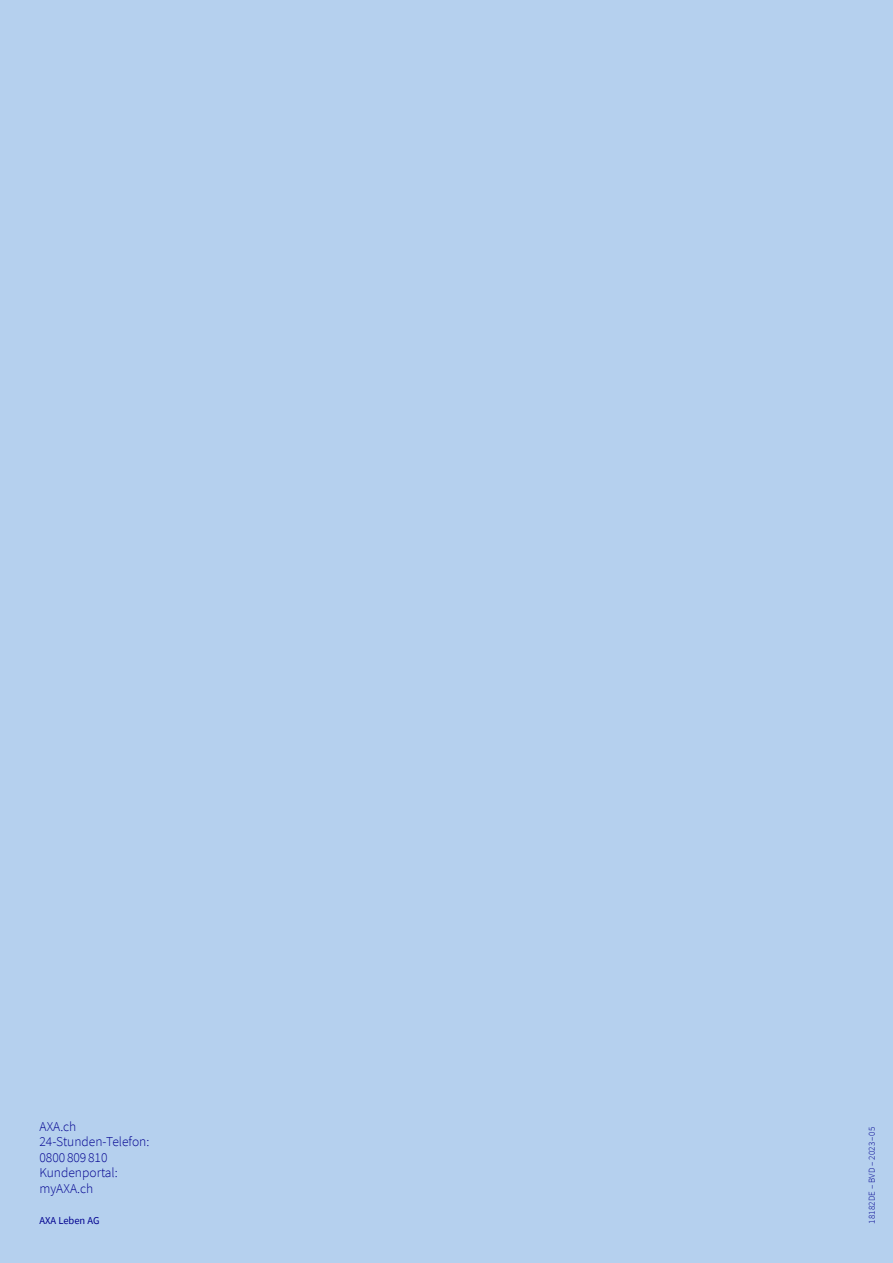
<style>
.page{position:relative;width:893px;height:1263px;background:#b5d0ee}
.page>*{position:absolute;margin:0;border:0;box-sizing:border-box;transform-origin:0 0}
.t1{font:300 13.5px/15.5px "Source Sans Pro";color:#00008f}
.t2{font:10.5px "Source Sans Pro";color:#00008f}
.t3{font:300 9px "Source Sans Pro";letter-spacing:.02em;color:#00008f}
</style>
<div class="page">
<p class="t1" style="left:39px;top:1119px;width:111px">AXA.ch<br>24-Stunden-Telefon:<br>0800 809 810<br>Kundenportal: myAXA.ch</p>
<p class="t2" style="left:39px;top:1213px;width:62px">AXA Leben AG</p>
<p class="t3" style="left:866px;top:1223px;width:98px;rotate:-90deg">18182DE – BVD – 2023–05</p>
</div>
